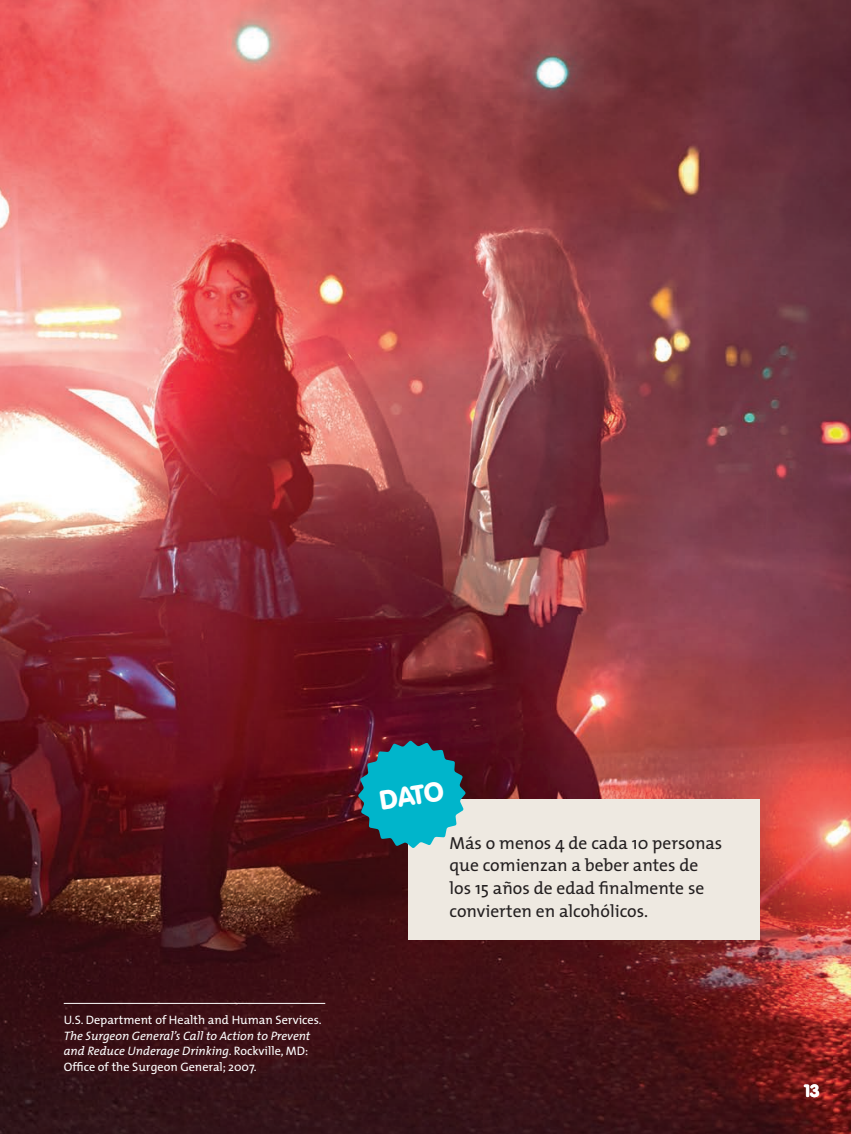
<style>
.page{position:relative;width:851px;height:1134px;background:#fff}
.page>*{position:absolute;margin:0;border:0;box-sizing:border-box;transform-origin:0 0}
.t1{font:900 26.78px "VAG Rounded";color:#fff}
.t2{font:17.5px/22.8px "The Mix";color:#231f20}
.t3{font:900 17.5px "VAG Rounded";color:#fff}
.t4{font:12.25px/15.8px "The Mix";color:#fff}
.s1{font-style:italic}
</style>
<div class="page">
<img style="left:0;top:0;width:850px;height:1134px">
<div style="left:408px;top:799px;width:352px;height:141px;background:#eee9e1"></div>
<svg style="left:357px;top:740px;width:109px;height:109px;background:#2792a4"></svg>
<hr style="left:64px;top:1003px;width:261px;height:1px;background:#fff">
<p class="t4" style="left:64px;top:1011px;width:259px">U.S. Department of Health and Human Services.<br><span class="s1">The Surgeon General’s Call to Action to Prevent and Reduce Underage Drinking</span>. Rockville, MD:<br>Office of the Surgeon General; 2007.</p>
<p class="t1" style="left:377px;top:785px;width:66px;rotate:-9deg">DATO</p>
<p class="t2" style="left:449px;top:831px;width:274px">Más o menos 4 de cada 10 personas que comienzan a beber antes de los 15 años de edad finalmente se convierten en alcohólicos.</p>
<h2 class="t3" style="left:804px;top:1080px;width:17px">13</h2>
</div>
